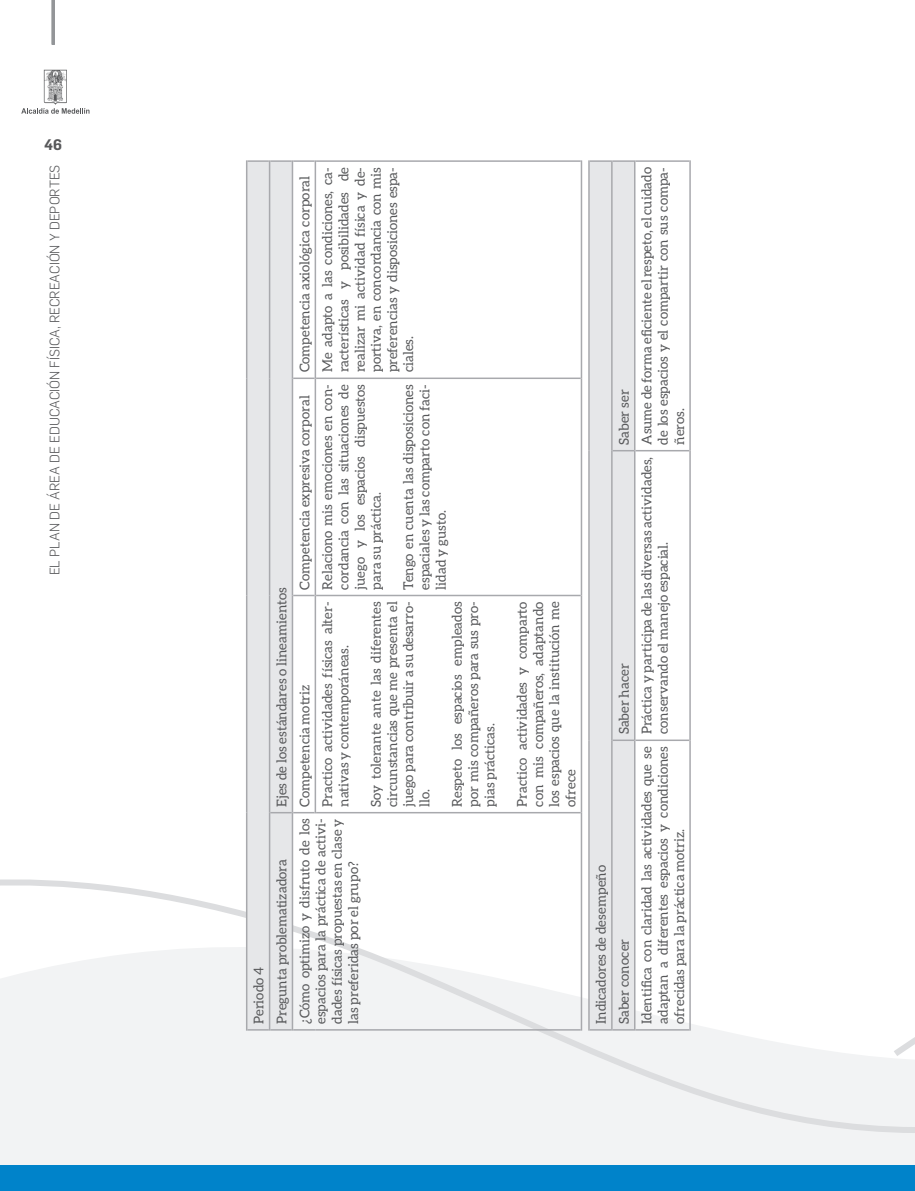
<style>
.page{position:relative;width:915px;height:1191px;background:#fff}
.page>*{position:absolute;margin:0;border:0;box-sizing:border-box;transform-origin:0 0}
.t1{font:600 15px "Flama";color:#57585a}
.t2{font:13.5px/16.2px "Aleo";color:#57585a;text-align:justify}
.t3{font:300 13.5px "Flama";color:#57585a}
</style>
<div class="page">
<svg style="left:0;top:841px;width:914px;height:324px"></svg>
<div style="left:0;top:1165px;width:914px;height:26px;background:#0083ca"></div>
<hr style="left:52px;top:0;width:3px;height:45px;background:#939598">
<svg style="left:21px;top:70px;width:68px;height:44px"></svg>
<hr style="left:246px;top:160px;width:1px;height:218px;background:#a8a9ad">
<hr style="left:247px;top:160px;width:22px;height:2px;background:#a8a9ad">
<hr style="left:269px;top:160px;width:1px;height:218px;background:#a8a9ad">
<hr style="left:270px;top:160px;width:21px;height:2px;background:#a8a9ad">
<svg style="left:246px;top:161px;width:69px;height:869px"></svg>
<hr style="left:291px;top:160px;width:2px;height:218px;background:#a8a9ad">
<hr style="left:293px;top:377px;width:21px;height:2px;background:#a8a9ad">
<hr style="left:293px;top:160px;width:21px;height:2px;background:#a8a9ad">
<hr style="left:315px;top:1029px;width:265px;height:1px;background:#a8a9ad">
<hr style="left:314px;top:595px;width:2px;height:218px;background:#a8a9ad">
<hr style="left:316px;top:812px;width:264px;height:1px;background:#a8a9ad">
<hr style="left:314px;top:378px;width:2px;height:217px;background:#a8a9ad">
<hr style="left:316px;top:595px;width:264px;height:1px;background:#a8a9ad">
<hr style="left:314px;top:160px;width:2px;height:218px;background:#a8a9ad">
<hr style="left:316px;top:377px;width:264px;height:2px;background:#a8a9ad">
<hr style="left:316px;top:160px;width:264px;height:2px;background:#a8a9ad">
<hr style="left:580px;top:812px;width:2px;height:218px;background:#a8a9ad">
<hr style="left:580px;top:595px;width:2px;height:217px;background:#a8a9ad">
<hr style="left:580px;top:378px;width:2px;height:217px;background:#a8a9ad">
<hr style="left:580px;top:160px;width:2px;height:218px;background:#a8a9ad">
<hr style="left:588px;top:160px;width:1px;height:291px;background:#a8a9ad">
<hr style="left:589px;top:160px;width:22px;height:2px;background:#a8a9ad">
<hr style="left:611px;top:160px;width:1px;height:291px;background:#a8a9ad">
<div style="left:588px;top:161px;width:45px;height:869px;background:#e6e7e9"></div>
<hr style="left:612px;top:160px;width:21px;height:2px;background:#a8a9ad">
<hr style="left:633px;top:740px;width:2px;height:290px;background:#a8a9ad">
<hr style="left:635px;top:1029px;width:54px;height:1px;background:#a8a9ad">
<hr style="left:633px;top:451px;width:2px;height:289px;background:#a8a9ad">
<hr style="left:635px;top:739px;width:54px;height:2px;background:#a8a9ad">
<hr style="left:633px;top:160px;width:2px;height:291px;background:#a8a9ad">
<hr style="left:635px;top:450px;width:54px;height:1px;background:#a8a9ad">
<hr style="left:635px;top:160px;width:54px;height:2px;background:#a8a9ad">
<hr style="left:689px;top:740px;width:1px;height:290px;background:#a8a9ad">
<hr style="left:689px;top:451px;width:1px;height:289px;background:#a8a9ad">
<hr style="left:689px;top:160px;width:1px;height:291px;background:#a8a9ad">
<p class="t1" style="left:44px;top:134px;width:19px">46</p>
<p class="t3" style="left:46px;top:575px;width:412px;rotate:-90deg">EL PLAN DE ÁREA DE EDUCACIÓN FÍSICA, RECREACIÓN Y DEPORTES</p>
<p class="t2" style="left:273px;top:806px;width:221px;rotate:-90deg">Ejes de los estándares o lineamientos</p>
<p class="t2" style="left:247px;top:1024px;width:166px;line-height:22.8px;rotate:-90deg">Periodo 4<br>Pregunta problematizadora</p>
<p class="t2" style="left:296px;top:372px;width:198px;rotate:-90deg">Competencia axiológica corporal</p>
<p class="t2" style="left:296px;top:589px;width:195px;rotate:-90deg">Competencia expresiva corporal</p>
<p class="t2" style="left:296px;top:806px;width:124px;rotate:-90deg">Competencia motriz</p>
<p class="t2" style="left:319px;top:372px;width:207px;rotate:-90deg">Me adapto a las condiciones, ca&shy;racterísticas y posibilidades de realizar mi actividad física y de&shy;portiva, en concordancia con mis preferencias y disposiciones espa&shy;ciales.</p>
<p class="t2" style="left:319px;top:589px;width:207px;rotate:-90deg">Relaciono mis emociones en con&shy;cordancia con las situaciones de juego y los espacios dispuestos para su práctica.</p>
<p class="t2" style="left:400px;top:589px;width:207px;rotate:-90deg">Tengo en cuenta las disposiciones espaciales y las comparto con faci&shy;lidad y gusto.</p>
<p class="t2" style="left:319px;top:806px;width:207px;rotate:-90deg">Practico actividades físicas alter&shy;nativas y contemporáneas.</p>
<p class="t2" style="left:367px;top:806px;width:207px;rotate:-90deg">Soy tolerante ante las diferentes circunstancias que me presenta el juego para contribuir a su desarro&shy;llo.</p>
<p class="t2" style="left:448px;top:806px;width:207px;rotate:-90deg">Respeto los espacios empleados por mis compañeros para sus pro&shy;pias prácticas.</p>
<p class="t2" style="left:513px;top:806px;width:207px;rotate:-90deg">Practico actividades y comparto con mis compañeros, adaptando los espacios que la institución me ofrece</p>
<p class="t2" style="left:296px;top:1024px;width:207px;rotate:-90deg">¿Cómo optimizo y disfruto de los espacios para la práctica de activi&shy;dades físicas propuestas en clase y las preferidas por el grupo?</p>
<p class="t2" style="left:615px;top:445px;width:57px;rotate:-90deg">Saber ser</p>
<p class="t2" style="left:615px;top:734px;width:73px;rotate:-90deg">Saber hacer</p>
<p class="t2" style="left:589px;top:1024px;width:160px;line-height:22.8px;rotate:-90deg">Indicadores de desempeño<br>Saber conocer</p>
<p class="t2" style="left:638px;top:445px;width:279px;rotate:-90deg">Asume de forma eficiente el respeto, el cuidado de los espacios y el compartir con sus compa&shy;ñeros.</p>
<p class="t2" style="left:638px;top:734px;width:279px;rotate:-90deg">Práctica y participa de las diversas actividades, conservando el manejo espacial.</p>
<p class="t2" style="left:638px;top:1024px;width:279px;rotate:-90deg">Identifica con claridad las actividades que se adaptan a diferentes espacios y condiciones ofrecidas para la práctica motriz.</p>
</div>
